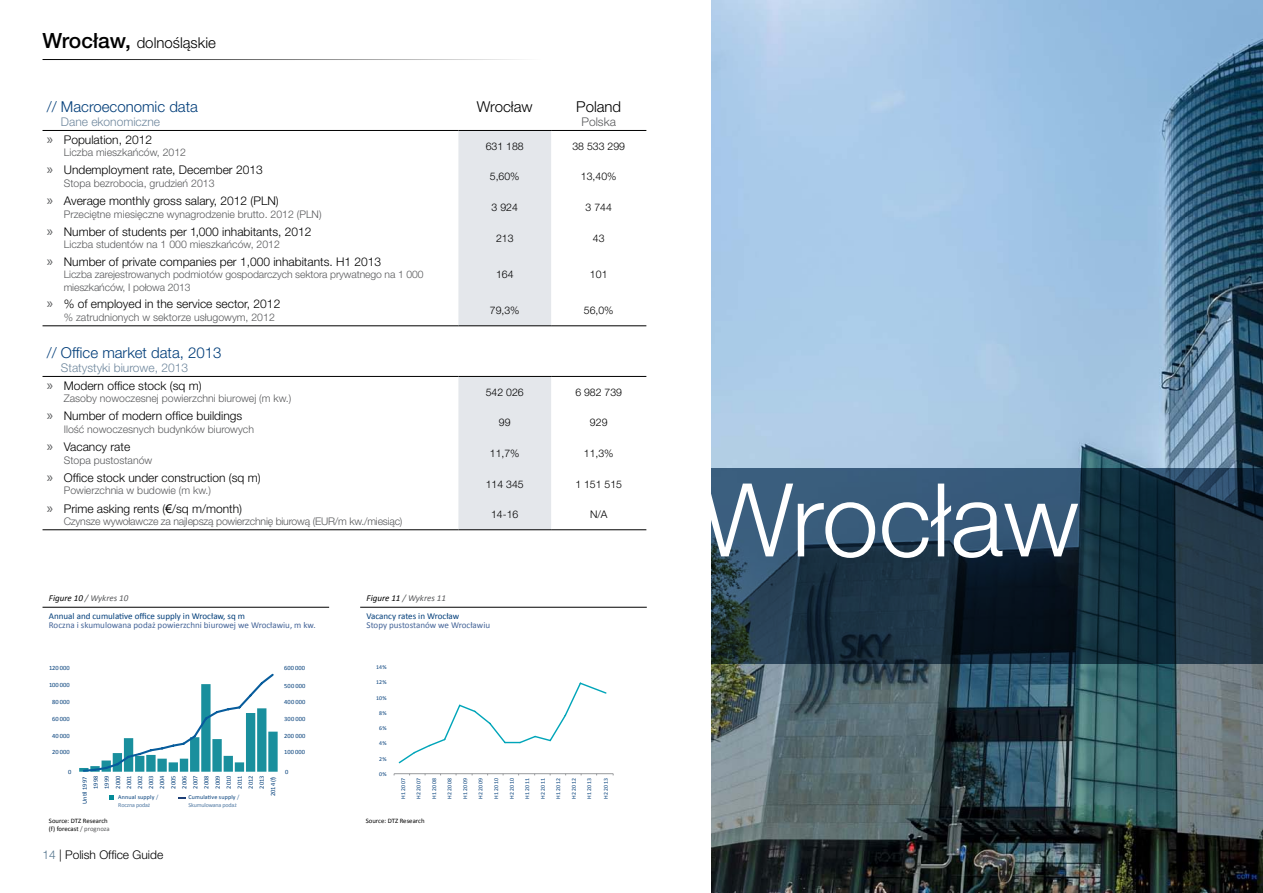
<style>
.page{position:relative;width:1263px;height:893px;background:#fff}
.page>*{position:absolute;margin:0;border:0;box-sizing:border-box;transform-origin:0 0}
.t1{font:300 102px "Helvetica Neue LT Pro";color:#fff}
.t2{font:300 15px "Helvetica Neue LT Pro";color:#003d79}
.t3{font:300 15px "Helvetica Neue LT Pro";color:#000}
.t4{font:300 12px "Helvetica Neue LT Pro";color:#000}
.t5{font:300 12px/17.5px "Helvetica Neue LT Pro";color:#70889e;text-align:center}
.t6{font:300 12px "Helvetica Neue LT Pro";color:#58595b}
.t7{font:300 10.5px "Helvetica Neue LT Pro";color:#58595b}
.t8{font:300 10.5px "Helvetica Neue LT Pro";color:#000}
.t9{font:300 10.5px "Helvetica Neue LT Pro";letter-spacing:-.02em;color:#58595b}
.t10{font:300 10.35px/12.5px "Helvetica Neue LT Pro";letter-spacing:-.01em;color:#58595b}
.t11{font:9px/17.7px "Calibri";color:#003d79}
.t12{font:9px "Calibri";color:#436397}
.t13{font:6.75px/8.1px "Calibri";color:#000}
.t14{font:6.45px/11.1px "Calibri";letter-spacing:.02em;color:#003d79;text-align:right}
.t15{font:6px/7.2px "Calibri";letter-spacing:-.025em;color:rgb(0 61 121/.7)}
.t16{font:6px/7.2px "Calibri";letter-spacing:.02em;color:#003d79}
.t17{font:5.85px "Calibri";letter-spacing:.04em;color:#003d79}
.s1{font-weight:500;font-size:21px}
.s2{font-family:"Myriad Pro";font-weight:400;font-size:15px;color:#58595b}
.s3{color:#000}
.s4{font-family:"Arial";font-weight:400}
.s5{font-style:italic;color:#000}
.s6{font-style:italic;color:#58595b}
.s7{color:rgb(0 61 121/.7)}
.s8{color:#003d79}
.s9{color:#58595b}
.s10{color:#54758d}
</style>
<div class="page">
<img style="left:711px;top:0;width:552px;height:893px">
<svg style="left:711px;top:468px;width:552px;height:195px;background:#203a4e"></svg>
<hr style="left:43px;top:59px;width:498px;height:1px;background:#000">
<svg style="left:458px;top:131px;width:93px;height:398px"></svg>
<hr style="left:551px;top:130px;width:95px;height:1px;background:#000">
<hr style="left:43px;top:130px;width:415px;height:1px;background:#000">
<hr style="left:458px;top:130px;width:93px;height:1px;background:#000">
<hr style="left:43px;top:326px;width:415px;height:1px;background:#000">
<hr style="left:458px;top:326px;width:93px;height:1px;background:#000">
<hr style="left:551px;top:326px;width:95px;height:1px;background:#000">
<hr style="left:43px;top:376px;width:415px;height:1px;background:#000">
<hr style="left:458px;top:376px;width:93px;height:1px;background:#000">
<hr style="left:551px;top:376px;width:95px;height:1px;background:#000">
<hr style="left:43px;top:529px;width:415px;height:1px;background:#000">
<hr style="left:458px;top:529px;width:93px;height:1px;background:#000">
<hr style="left:551px;top:529px;width:95px;height:1px;background:#000">
<hr style="left:43px;top:607px;width:286px;height:1px;background:#000">
<hr style="left:360px;top:607px;width:287px;height:1px;background:#000">
<hr style="left:394px;top:773px;width:219px;height:1px;background:#989a9d">
<svg style="left:398px;top:682px;width:209px;height:82px"></svg>
<svg style="left:110px;top:795px;width:4px;height:5px"></svg>
<svg style="left:79px;top:673px;width:199px;height:99px"></svg>
<p class="t3" style="left:43px;top:34px;width:175px"><span class="s1">Wrocław,</span> dolnośląskie</p>
<p class="t2" style="left:47px;top:97px;width:153px">// Macroeconomic data</p>
<p class="t5" style="left:61px;top:113px;width:101px">Dane ekonomiczne</p>
<p class="t4" style="left:47px;top:132px;width:107px"><span class="s2">»</span> Population, 2012</p>
<p class="t7" style="left:64px;top:146px;width:124px">Liczba mieszkańców, 2012</p>
<p class="t4" style="left:47px;top:163px;width:217px"><span class="s2">»</span> Undemployment rate, December 2013</p>
<p class="t7" style="left:64px;top:177px;width:152px">Stopa bezrobocia, grudzień 2013</p>
<p class="t4" style="left:47px;top:194px;width:234px"><span class="s2">»</span> Average monthly gross salary, 2012 (PLN)</p>
<p class="t7" style="left:64px;top:208px;width:259px">Przeciętne miesięczne wynagrodzenie brutto. 2012 (PLN)</p>
<p class="t4" style="left:47px;top:224px;width:266px"><span class="s2">»</span> Number of students per 1,000 inhabitants, 2012</p>
<p class="t7" style="left:64px;top:238px;width:218px">Liczba studentów na 1 000 mieszkańców, 2012</p>
<p class="t3" style="left:477px;top:97px;width:57px">Wrocław</p>
<p class="t3" style="left:576px;top:97px;width:47px">Poland</p>
<p class="t6" style="left:581px;top:115px;width:36px">Polska</p>
<p class="t8" style="left:486px;top:139px;width:39px">631 188</p>
<p class="t8" style="left:572px;top:139px;width:54px">38 533 299</p>
<p class="t8" style="left:490px;top:170px;width:31px">5,60%</p>
<p class="t8" style="left:581px;top:170px;width:37px">13,40%</p>
<p class="t8" style="left:492px;top:201px;width:28px">3 924</p>
<p class="t8" style="left:586px;top:201px;width:28px">3 744</p>
<p class="t8" style="left:496px;top:231px;width:19px">213</p>
<p class="t8" style="left:593px;top:231px;width:13px">43</p>
<p class="t4" style="left:47px;top:254px;width:336px"><span class="s2">»</span> Number of private companies per 1,000 inhabitants. H1 2013</p>
<p class="t10" style="left:64px;top:268px;width:361px">Liczba zarejestrowanych podmiotów gospodarczych sektora prywatnego na 1 000 mieszkańców, I połowa 2013</p>
<p class="t8" style="left:496px;top:268px;width:19px">164</p>
<p class="t8" style="left:590px;top:268px;width:19px">101</p>
<p class="t4" style="left:47px;top:297px;width:235px"><span class="s2">»</span> % of employed in the service sector, 2012</p>
<p class="t7" style="left:64px;top:311px;width:213px">% zatrudnionych w sektorze usługowym, 2012</p>
<p class="t8" style="left:490px;top:304px;width:31px">79,3%</p>
<p class="t8" style="left:584px;top:304px;width:31px">56,0%</p>
<p class="t2" style="left:47px;top:343px;width:176px">// Office market data, 2013</p>
<p class="t5" style="left:47px;top:359px;width:156px">Statystyki biurowe, 2013<br><span class="s2">»</span> <span class="s3">Modern office stock (sq m)</span></p>
<p class="t7" style="left:64px;top:392px;width:229px">Zasoby nowoczesnej powierzchni biurowej (m kw.)</p>
<p class="t4" style="left:47px;top:409px;width:197px"><span class="s2">»</span> Number of modern office buildings</p>
<p class="t7" style="left:64px;top:423px;width:192px">Ilość nowoczesnych budynków biurowych</p>
<p class="t4" style="left:47px;top:439px;width:85px"><span class="s2">»</span> Vacancy rate</p>
<p class="t7" style="left:64px;top:453px;width:90px">Stopa pustostanów</p>
<p class="t4" style="left:47px;top:470px;width:215px"><span class="s2">»</span> Office stock under construction (sq m)</p>
<p class="t7" style="left:64px;top:484px;width:149px">Powierzchnia w budowie (m kw.)</p>
<p class="t4" style="left:47px;top:501px;width:197px"><span class="s2">»</span> Prime asking rents (<span class="s4">€</span>/sq m/month)</p>
<p class="t9" style="left:64px;top:515px;width:340px">Czynsze wywoławcze za najlepszą powierzchnię biurową (EUR/m kw./miesiąc)</p>
<p class="t8" style="left:486px;top:385px;width:39px">542 026</p>
<p class="t8" style="left:575px;top:385px;width:48px">6 982 739</p>
<p class="t8" style="left:499px;top:416px;width:13px">99</p>
<p class="t8" style="left:590px;top:416px;width:19px">929</p>
<p class="t8" style="left:490px;top:447px;width:31px">11,7%</p>
<p class="t8" style="left:584px;top:447px;width:31px">11,3%</p>
<p class="t8" style="left:486px;top:477px;width:39px">114 345</p>
<p class="t8" style="left:575px;top:477px;width:48px">1 151 515</p>
<p class="t8" style="left:491px;top:508px;width:29px">14-16</p>
<p class="t8" style="left:590px;top:508px;width:19px">N/A</p>
<p class="t11" style="left:49px;top:589px;width:198px"><span class="s5">Figure 10</span> <span class="s6">/ Wykres 10<br></span>Annual and cumulative office supply in Wrocław, sq m</p>
<p class="t12" style="left:49px;top:619px;width:268px">Roczna i skumulowana podaż powierzchni biurowej we Wrocławiu, m kw.</p>
<p class="t11" style="left:367px;top:589px;width:94px"><span class="s5">Figure 11</span> <span class="s6">/ Wykres 11<br></span>Vacancy rates in Wrocław</p>
<p class="t12" style="left:367px;top:619px;width:125px">Stopy pustostanów we Wrocławiu</p>
<p class="t14" style="left:49px;top:662px;width:22px">120 000</p>
<p class="t14" style="left:284px;top:662px;width:22px">600 000</p>
<p class="t17" style="left:376px;top:663px;width:12px">14%</p>
<p class="t14" style="left:49px;top:679px;width:22px">100 000</p>
<p class="t14" style="left:284px;top:680px;width:23px">500 000</p>
<p class="t17" style="left:376px;top:679px;width:12px">12%</p>
<p class="t14" style="left:52px;top:697px;width:19px">80 000</p>
<p class="t14" style="left:284px;top:697px;width:23px">400 000</p>
<p class="t17" style="left:376px;top:694px;width:12px">10%</p>
<p class="t14" style="left:52px;top:713px;width:19px">60 000</p>
<p class="t14" style="left:284px;top:713px;width:23px">300 000</p>
<p class="t17" style="left:379px;top:709px;width:9px">8%</p>
<p class="t17" style="left:379px;top:724px;width:9px">6%</p>
<p class="t14" style="left:52px;top:730px;width:19px">40 000</p>
<p class="t14" style="left:284px;top:730px;width:23px">200 000</p>
<p class="t17" style="left:379px;top:740px;width:9px">4%</p>
<p class="t14" style="left:52px;top:746px;width:19px">20 000</p>
<p class="t14" style="left:284px;top:747px;width:22px">100 000</p>
<p class="t17" style="left:379px;top:755px;width:9px">2%</p>
<p class="t14" style="left:68px;top:766px;width:5px">0</p>
<p class="t14" style="left:79px;top:804px;width:30px;rotate:-90deg">Until 1997<br>1998<br>1999<br>2000<br>2001<br>2002<br>2003<br>2004<br>2005<br>2006<br>2007<br>2008<br>2009<br>2010<br>2011<br>2012<br>2013<br>2014 (f)</p>
<p class="t16" style="left:118px;top:794px;width:42px">Annual supply <span class="s7">/<br>Roczna podaż</span></p>
<p class="t15" style="left:189px;top:794px;width:52px"><span class="s8">Cumulative supply</span> /<br>Skumulowana podaż</p>
<p class="t14" style="left:285px;top:766px;width:5px">0</p>
<p class="t17" style="left:379px;top:770px;width:9px">0%</p>
<p class="t17" style="left:399px;top:799px;width:22px;rotate:-90deg">H1 2007</p>
<p class="t17" style="left:415px;top:799px;width:22px;rotate:-90deg">H2 2007</p>
<p class="t17" style="left:430px;top:799px;width:22px;rotate:-90deg">H1 2008</p>
<p class="t17" style="left:446px;top:799px;width:22px;rotate:-90deg">H2 2008</p>
<p class="t17" style="left:461px;top:799px;width:22px;rotate:-90deg">H1 2009</p>
<p class="t17" style="left:477px;top:799px;width:22px;rotate:-90deg">H2 2009</p>
<p class="t17" style="left:492px;top:799px;width:22px;rotate:-90deg">H1 2010</p>
<p class="t17" style="left:508px;top:799px;width:22px;rotate:-90deg">H2 2010</p>
<p class="t17" style="left:524px;top:799px;width:22px;rotate:-90deg">H1 2011</p>
<p class="t17" style="left:539px;top:799px;width:22px;rotate:-90deg">H2 2011</p>
<p class="t17" style="left:555px;top:799px;width:22px;rotate:-90deg">H1 2012</p>
<p class="t17" style="left:570px;top:799px;width:22px;rotate:-90deg">H2 2012</p>
<p class="t17" style="left:602px;top:799px;width:22px;rotate:-90deg">H2 2013</p>
<p class="t17" style="left:586px;top:799px;width:22px;rotate:-90deg">H1 2013</p>
<p class="t13" style="left:49px;top:816px;width:62px">Source: DTZ Research (f) forecast <span class="s9">/ prognoza</span></p>
<p class="t13" style="left:366px;top:816px;width:60px">Source: DTZ Research</p>
<p class="t4" style="left:43px;top:847px;width:122px"><span class="s10">14</span> | Polish Office Guide</p>
<h1 class="t1" style="left:701px;top:458px;width:380px">Wrocław</h1>
</div>
